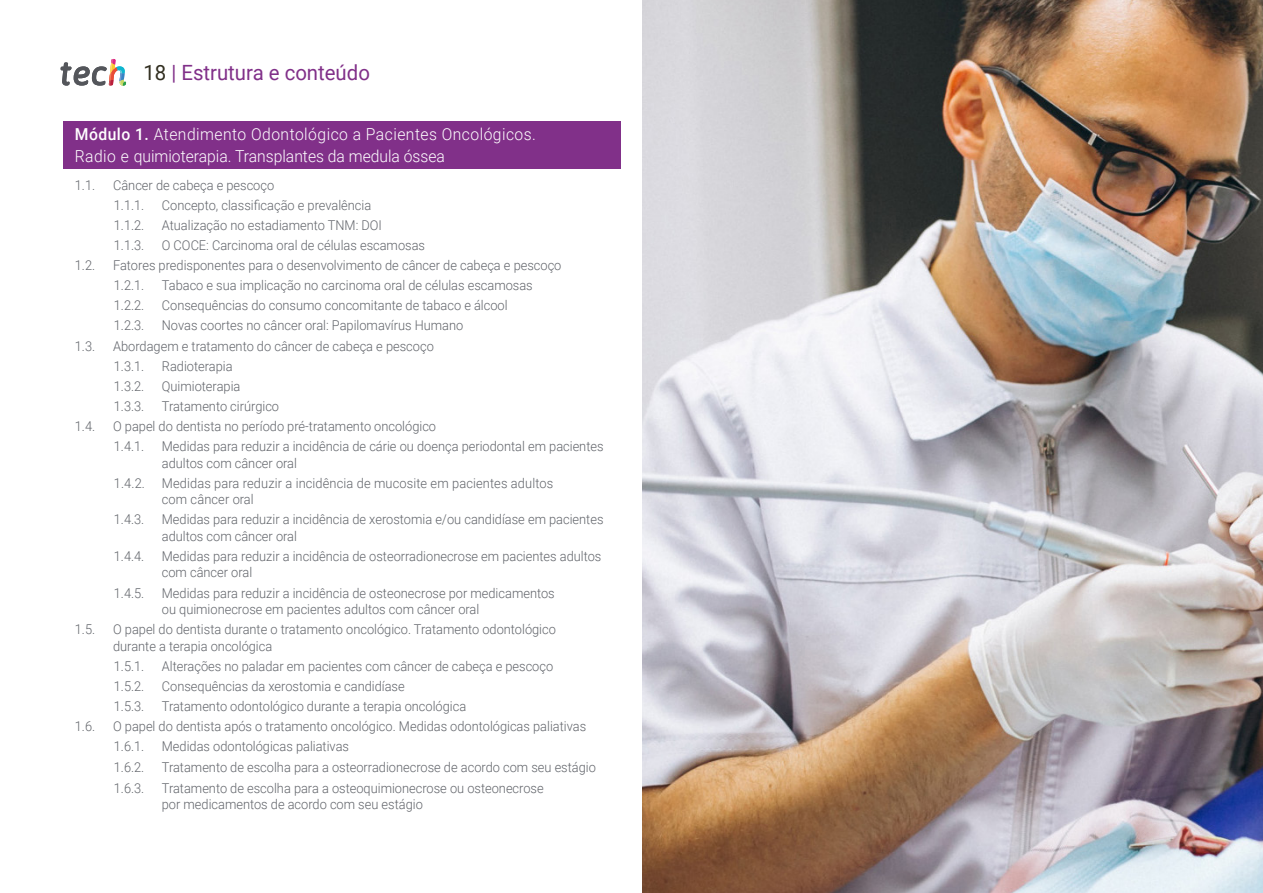
<style>
.page{position:relative;width:1263px;height:893px;background:#fff}
.page>*{position:absolute;margin:0;border:0;box-sizing:border-box;transform-origin:0 0}
.t1{font:21px "Roboto";color:#813089}
.t2{font:300 16.5px/22.5px "Roboto";letter-spacing:.03em;color:#fff;scale:.95 1}
.t3{font:300 13.5px/16.5px "Roboto";color:#61646a;scale:.95 1}
.s1{color:#312e20}
.s2{font-weight:500}
</style>
<div class="page">
<img style="left:642px;top:0;width:621px;height:893px">
<div style="left:64px;top:121px;width:557px;height:48px;background:#813089"></div>
<svg style="left:61px;top:59px;width:65px;height:27px"></svg>
<h1 class="t1" style="left:144px;top:57px;width:228px"><span class="s1">18</span> | Estrutura e conteúdo</h1>
<p class="t2" style="left:75px;top:122px;width:487px"><span class="s2">Módulo 1.</span> Atendimento Odontológico a Pacientes Oncológicos.<br>Radio e quimioterapia. Transplantes da medula óssea</p>
<p class="t3" style="left:75px;top:176px;width:23px">1.1.</p>
<p class="t3" style="left:113px;top:174px;width:171px;line-height:20.1px">Câncer de cabeça e pescoço<br>1.1.1.</p>
<p class="t3" style="left:162px;top:196px;width:222px">Concepto, classificação e prevalência</p>
<p class="t3" style="left:114px;top:216px;width:34px">1.1.2.</p>
<p class="t3" style="left:162px;top:216px;width:233px">Atualização no estadiamento TNM: DOI</p>
<p class="t3" style="left:114px;top:236px;width:34px">1.1.3.</p>
<p class="t3" style="left:162px;top:236px;width:279px">O COCE: Carcinoma oral de células escamosas</p>
<p class="t3" style="left:75px;top:256px;width:23px">1.2.</p>
<p class="t3" style="left:113px;top:255px;width:473px;line-height:20.1px">Fatores predisponentes para o desenvolvimento de câncer de cabeça e pescoço<br>1.2.1.</p>
<p class="t3" style="left:162px;top:277px;width:392px">Tabaco e sua implicação no carcinoma oral de células escamosas</p>
<p class="t3" style="left:114px;top:297px;width:34px">1.2.2.</p>
<p class="t3" style="left:162px;top:297px;width:366px">Consequências do consumo concomitante de tabaco e álcool</p>
<p class="t3" style="left:114px;top:317px;width:34px">1.2.3.</p>
<p class="t3" style="left:162px;top:317px;width:319px">Novas coortes no câncer oral: Papilomavírus Humano</p>
<p class="t3" style="left:75px;top:337px;width:23px">1.3.</p>
<p class="t3" style="left:113px;top:335px;width:339px;line-height:20.1px">Abordagem e tratamento do câncer de cabeça e pescoço<br>1.3.1.</p>
<p class="t3" style="left:162px;top:357px;width:76px">Radioterapia</p>
<p class="t3" style="left:114px;top:377px;width:34px">1.3.2.</p>
<p class="t3" style="left:162px;top:377px;width:84px">Quimioterapia</p>
<p class="t3" style="left:114px;top:397px;width:34px">1.3.3.</p>
<p class="t3" style="left:162px;top:397px;width:125px">Tratamento cirúrgico</p>
<p class="t3" style="left:75px;top:417px;width:23px">1.4.</p>
<p class="t3" style="left:113px;top:416px;width:342px;line-height:20.1px">O papel do dentista no período pré-tratamento oncológico<br>1.4.1.</p>
<p class="t3" style="left:162px;top:438px;width:466px">Medidas para reduzir a incidência de cárie ou doença periodontal em pacientes adultos com câncer oral</p>
<p class="t3" style="left:162px;top:474px;width:413px;text-indent:-48px">1.4.2. Medidas para reduzir a incidência de mucosite em pacientes adultos com câncer oral</p>
<p class="t3" style="left:114px;top:511px;width:34px">1.4.3.</p>
<p class="t3" style="left:162px;top:511px;width:466px">Medidas para reduzir a incidência de xerostomia e/ou candidíase em pacientes adultos com câncer oral</p>
<p class="t3" style="left:114px;top:547px;width:34px">1.4.4.</p>
<p class="t3" style="left:162px;top:547px;width:464px">Medidas para reduzir a incidência de osteorradionecrose em pacientes adultos com câncer oral</p>
<p class="t3" style="left:114px;top:584px;width:34px">1.4.5.</p>
<p class="t3" style="left:162px;top:584px;width:415px">Medidas para reduzir a incidência de osteonecrose por medicamentos ou quimionecrose em pacientes adultos com câncer oral</p>
<p class="t3" style="left:75px;top:621px;width:23px">1.5.</p>
<p class="t3" style="left:113px;top:621px;width:468px">O papel do dentista durante o tratamento oncológico. Tratamento odontológico durante a terapia oncológica</p>
<p class="t3" style="left:114px;top:657px;width:34px">1.5.1.</p>
<p class="t3" style="left:162px;top:657px;width:413px">Alterações no paladar em pacientes com câncer de cabeça e pescoço</p>
<p class="t3" style="left:114px;top:677px;width:34px">1.5.2.</p>
<p class="t3" style="left:162px;top:677px;width:257px">Consequências da xerostomia e candidíase</p>
<p class="t3" style="left:114px;top:697px;width:34px">1.5.3.</p>
<p class="t3" style="left:162px;top:697px;width:322px">Tratamento odontológico durante a terapia oncológica</p>
<p class="t3" style="left:75px;top:718px;width:23px">1.6.</p>
<p class="t3" style="left:113px;top:716px;width:499px;line-height:20.1px">O papel do dentista após o tratamento oncológico. Medidas odontológicas paliativas<br>1.6.1.</p>
<p class="t3" style="left:162px;top:738px;width:199px">Medidas odontológicas paliativas</p>
<p class="t3" style="left:114px;top:758px;width:34px">1.6.2.</p>
<p class="t3" style="left:162px;top:758px;width:458px">Tratamento de escolha para a osteorradionecrose de acordo com seu estágio</p>
<p class="t3" style="left:114px;top:779px;width:34px">1.6.3.</p>
<p class="t3" style="left:162px;top:779px;width:403px">Tratamento de escolha para a osteoquimionecrose ou osteonecrose por medicamentos de acordo com seu estágio</p>
</div>
